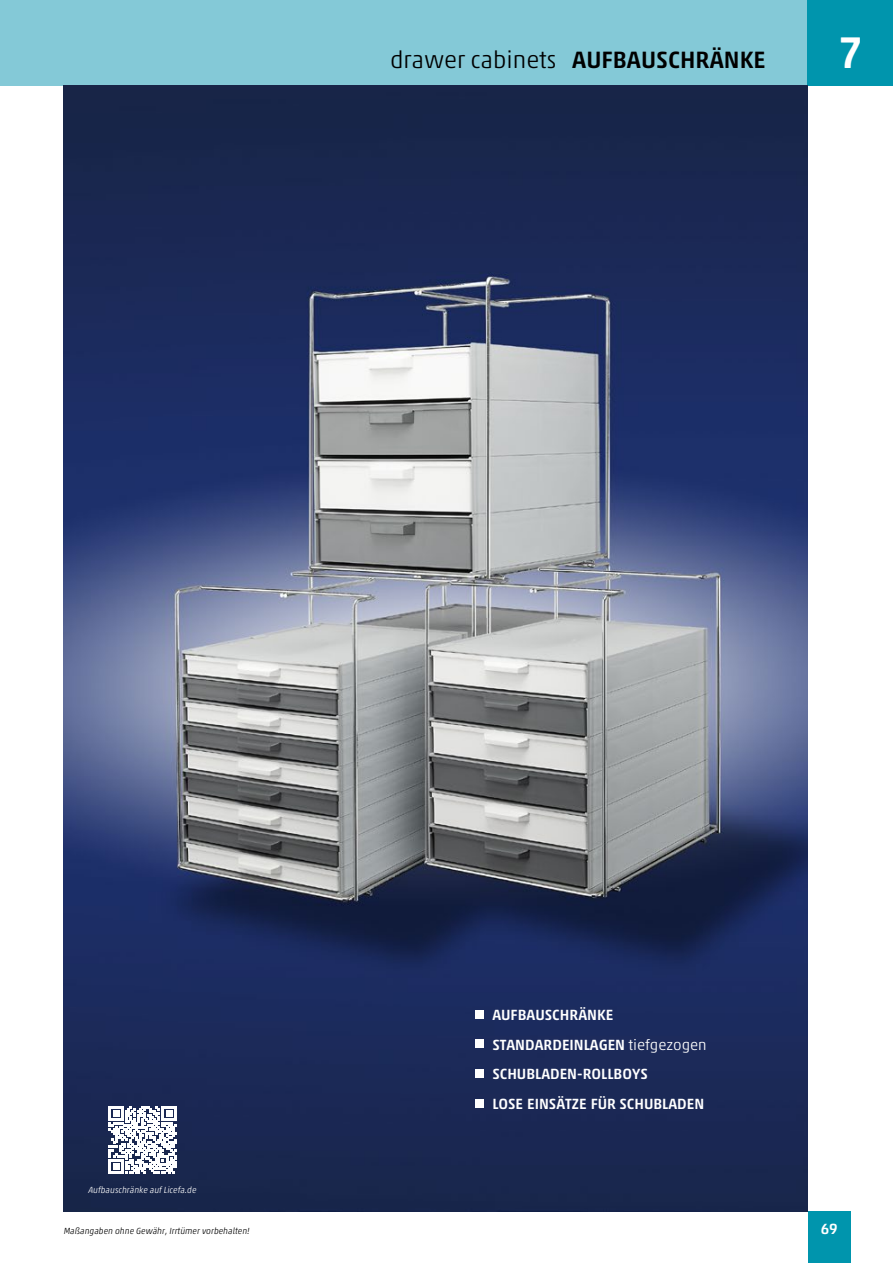
<style>
.page{position:relative;width:893px;height:1263px;background:#fff}
.page>*{position:absolute;margin:0;border:0;box-sizing:border-box;transform-origin:0 0}
.t1{font:500 45px "Akko Pro";color:#fff}
.t2{font:300 24px "Akko Pro";color:#000}
.t3{font:500 15px/29.7px "Akko Pro";color:#fff}
.t4{font:italic 300 9px "Akko Pro";color:#000}
.t5{font:italic 300 9px "Akko Pro";color:#fff}
.s1{font-weight:500}
.s2{font-weight:300}
</style>
<div class="page">
<div style="left:0;top:0;width:808px;height:85px;background:#84c9d7"></div>
<div style="left:808px;top:0;width:85px;height:85px;background:#0095ad"></div>
<div style="left:808px;top:1212px;width:42px;height:51px;background:#0095ad"></div>
<img style="left:64px;top:85px;width:744px;height:1127px">
<div style="left:475px;top:1010px;width:9px;height:8px;background:#fff"></div>
<div style="left:475px;top:1040px;width:9px;height:8px;background:#fff"></div>
<div style="left:475px;top:1069px;width:9px;height:9px;background:#fff"></div>
<div style="left:475px;top:1099px;width:9px;height:9px;background:#fff"></div>
<svg style="left:109px;top:1106px;width:67px;height:67px"></svg>
<h2 class="t2" style="left:390px;top:45px;width:377px">drawer cabinets <span class="s1">AUFBAUSCHRÄNKE</span></h2>
<h1 class="t1" style="left:838px;top:25px;width:27px">7</h1>
<p class="t5" style="left:89px;top:1184px;width:110px">Aufbauschränke auf Licefa.de</p>
<p class="t4" style="left:64px;top:1225px;width:187px">Maßangaben ohne Gewähr, Irrtümer vorbehalten!</p>
<p class="t3" style="left:492px;top:1000px;width:216px">AUFBAUSCHRÄNKE<br>STANDARDEINLAGEN <span class="s2">tiefgezogen<br></span>SCHUBLADEN-ROLLBOYS<br>LOSE EINSÄTZE FÜR SCHUBLADEN</p>
<p class="t3" style="left:821px;top:1213px;width:19px">69</p>
</div>
